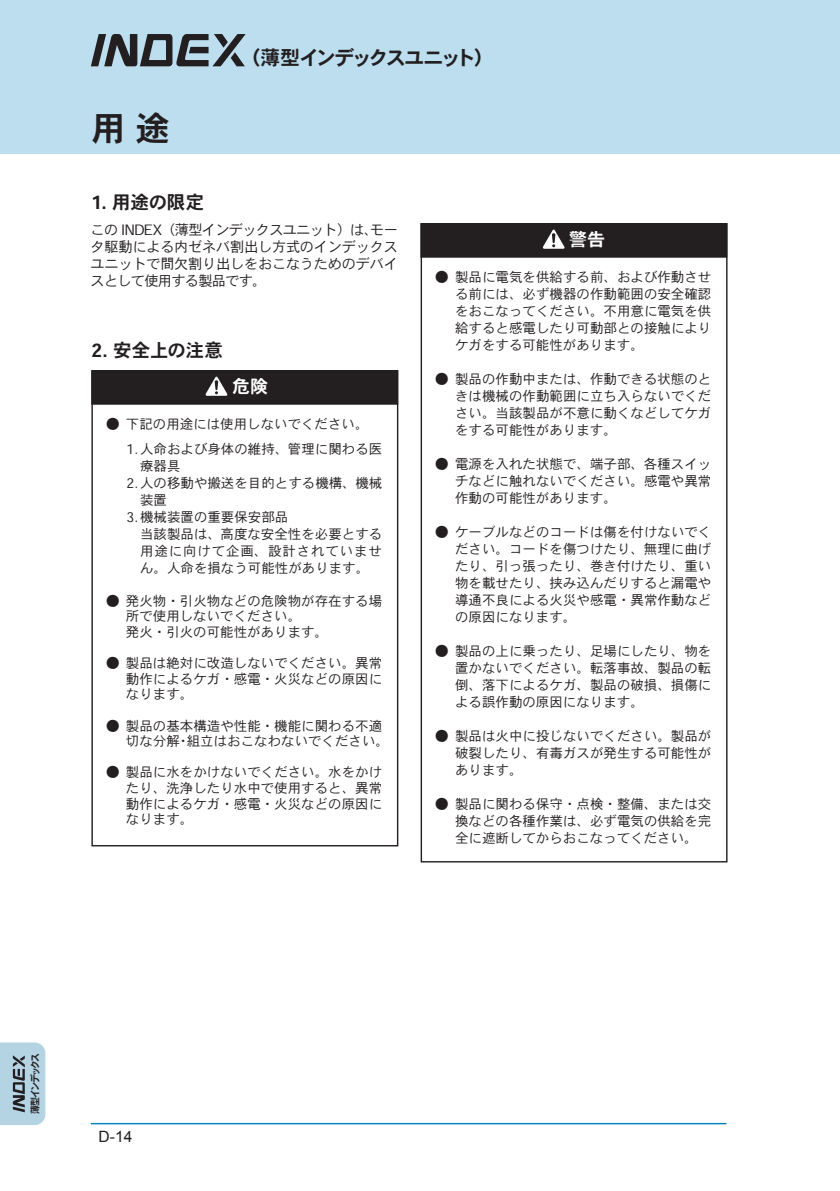
<style>
.page{position:relative;width:840px;height:1191px;background:#fff}
.page>*{position:absolute;margin:0;border:0;box-sizing:border-box;transform-origin:0 0}
.t1{font:34px "Heisei Kaku Go Std W7";color:#231f20}
.t2{font:19.8px "Heisei Kaku Go Std W7";letter-spacing:-.13em;color:#231f20}
.t3{font:18.4px "Heisei Kaku Go Std W7";letter-spacing:-.01em;color:#231f20}
.t4{font:18px "Heisei Kaku Go Std W7";color:#fff}
.t5{font:15.6px "Arial";color:#231f20}
.t6{font:14.2px/17px "Heisei Kaku Go Std W3";letter-spacing:-.015em;color:#231f20;text-align:justify}
.t7{font:13.4px/17px "Heisei Kaku Go Std W3";color:#231f20;text-align:justify}
.t8{font:10px "Heisei Kaku Go Std W7 90 msp RKSJ H";letter-spacing:-.21em;color:#231f20;scale:.9 1}
</style>
<div class="page">
<div style="left:0;top:0;width:839px;height:153px;background:#bcdeee"></div>
<svg style="left:91px;top:34px;width:154px;height:32px"></svg>
<div style="left:92px;top:371px;width:305px;height:33px;background:#231f20"></div>
<div style="left:91px;top:370px;width:307px;height:476px;border:1px solid #231f20"></div>
<svg style="left:205px;top:377px;width:22px;height:19px"></svg>
<div style="left:420px;top:224px;width:306px;height:33px;background:#231f20"></div>
<svg style="left:542px;top:230px;width:22px;height:19px"></svg>
<hr style="left:91px;top:1123px;width:635px;height:1px;background:#0083b6">
<svg style="left:0;top:1042px;width:46px;height:83px"></svg>
<h1 class="t1" style="left:91px;top:107px;width:79px">用 途</h1>
<h2 class="t2" style="left:241px;top:45px;width:254px">（薄型インデックスユニット）</h2>
<h3 class="t3" style="left:91px;top:191px;width:114px">1. 用途の限定</h3>
<p class="t6" style="left:90px;top:221px;width:309px">この INDEX（薄型インデックスユニット）は、モータ駆動による内ゼネバ割出し方式のインデックスユニットで間欠割り出しをおこなうためのデバイスとして使用する製品です。</p>
<h3 class="t3" style="left:91px;top:338px;width:133px">2. 安全上の注意</h3>
<h3 class="t4" style="left:232px;top:375px;width:37px">危険</h3>
<p class="t7" style="left:126px;top:415px;width:244px">下記の用途には使用しないでください。</p>
<p class="t7" style="left:106px;top:415px;width:15px">●</p>
<p class="t7" style="left:126px;top:441px;width:257px">1.人命および身体の維持、管理に関わる医</p>
<p class="t7" style="left:126px;top:475px;width:257px">2.人の移動や搬送を目的とする機構、機械</p>
<p class="t7" style="left:126px;top:509px;width:163px">3.機械装置の重要保安部品</p>
<p class="t7" style="left:140px;top:458px;width:42px">療器具</p>
<p class="t7" style="left:140px;top:492px;width:28px">装置</p>
<p class="t7" style="left:140px;top:526px;width:243px">当該製品は、高度な安全性を必要とする用途に向けて企画、設計されていません。人命を損なう可能性があります。</p>
<p class="t7" style="left:126px;top:593px;width:258px;line-height:15.6px;text-align:left">発火物・引火物などの危険物が存在する場所で使用しないでください。<br>発火・引火の可能性があります。</p>
<p class="t7" style="left:126px;top:655px;width:258px;line-height:15.6px">製品は絶対に改造しないでください。異常動作によるケガ・感電・火災などの原因になります。</p>
<p class="t7" style="left:126px;top:717px;width:264px;line-height:15.6px">製品の基本構造や性能・機能に関わる不適切な分解・組立はおこなわないでください。</p>
<p class="t7" style="left:126px;top:764px;width:258px;line-height:15.6px">製品に水をかけないでください。水をかけたり、洗浄したり水中で使用すると、異常動作によるケガ・感電・火災などの原因になります。</p>
<p class="t7" style="left:106px;top:592px;width:15px">●</p>
<p class="t7" style="left:106px;top:654px;width:15px">●</p>
<p class="t7" style="left:106px;top:717px;width:15px">●</p>
<p class="t7" style="left:106px;top:763px;width:15px">●</p>
<h3 class="t4" style="left:569px;top:228px;width:37px">警告</h3>
<p class="t7" style="left:455px;top:268px;width:258px">製品に電気を供給する前、および作動させる前には、必ず機器の作動範囲の安全確認をおこなってください。不用意に電気を供給すると感電したり可動部との接触によりケガをする可能性があります。</p>
<p class="t7" style="left:455px;top:370px;width:258px">製品の作動中または、作動できる状態のときは機械の作動範囲に立ち入らないでください。当該製品が不意に動くなどしてケガをする可能性があります。</p>
<p class="t7" style="left:455px;top:455px;width:258px">電源を入れた状態で、端子部、各種スイッチなどに触れないでください。感電や異常作動の可能性があります。</p>
<p class="t7" style="left:455px;top:523px;width:258px">ケーブルなどのコードは傷を付けないでください。コードを傷つけたり、無理に曲げたり、引っ張ったり、巻き付けたり、重い物を載せたり、挟み込んだりすると漏電や導通不良による火災や感電・異常作動などの原因になります。</p>
<p class="t7" style="left:455px;top:642px;width:258px">製品の上に乗ったり、足場にしたり、物を置かないでください。転落事故、製品の転倒、落下によるケガ、製品の破損、損傷による誤作動の原因になります。</p>
<p class="t7" style="left:455px;top:727px;width:258px">製品は火中に投じないでください。製品が破裂したり、有毒ガスが発生する可能性があります。</p>
<p class="t7" style="left:455px;top:796px;width:258px">製品に関わる保守・点検・整備、または交換などの各種作業は、必ず電気の供給を完全に遮断してからおこなってください。</p>
<p class="t7" style="left:435px;top:268px;width:15px">●</p>
<p class="t7" style="left:435px;top:370px;width:15px">●</p>
<p class="t7" style="left:435px;top:455px;width:15px">●</p>
<p class="t7" style="left:435px;top:523px;width:15px">●</p>
<p class="t7" style="left:435px;top:643px;width:15px">●</p>
<p class="t7" style="left:435px;top:728px;width:15px">●</p>
<p class="t7" style="left:435px;top:796px;width:15px">●</p>
<p class="t8" style="left:29px;top:1113px;width:69px;rotate:-90deg">薄型インデックス</p>
<p class="t5" style="left:99px;top:1126px;width:35px">D-14</p>
</div>
